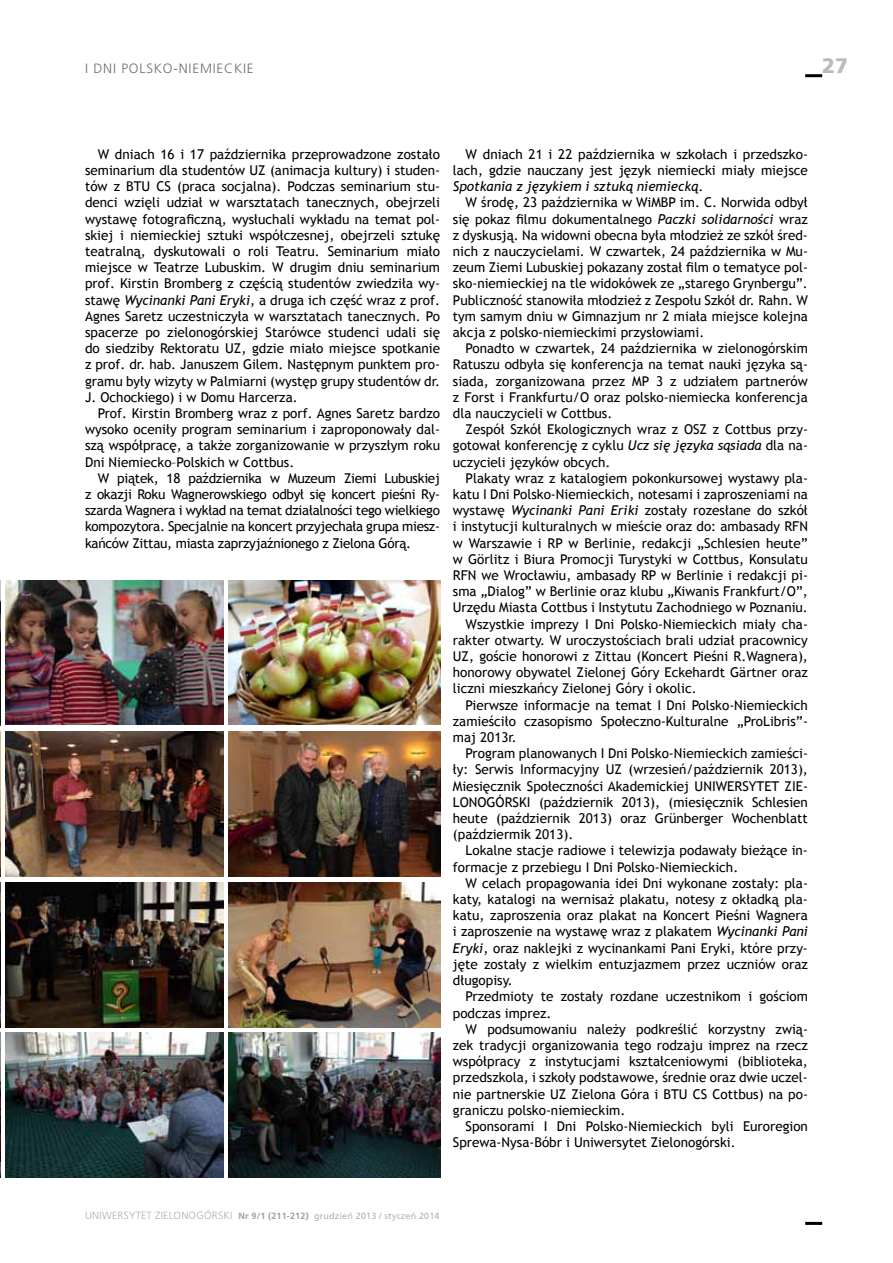
<style>
.page{position:relative;width:893px;height:1263px;background:#fff}
.page>*{position:absolute;margin:0;border:0;box-sizing:border-box;transform-origin:0 0}
.t1{font:900 21px "Frutiger LT Pro";color:#b8babc}
.t2{font:13.5px/16.2px "Trebuchet MS";color:#000;text-align:justify}
.t3{font:300 13.5px "Frutiger LT Pro";letter-spacing:.06em;color:#6d6e71}
.t4{font:300 10.5px "Frutiger LT Pro";letter-spacing:.02em;color:#acaeb1}
.s1{font-style:italic}
.s2{font-weight:700;font-size:9px;color:#9d9fa2}
.s3{font-weight:400;font-size:9px;color:#aeb0b2}
</style>
<div class="page">
<hr style="left:805px;top:74px;width:17px;height:3px;background:#000">
<hr style="left:805px;top:1222px;width:17px;height:3px;background:#000">
<img style="left:229px;top:580px;width:211px;height:145px">
<img style="left:0;top:1033px;width:1px;height:145px">
<img style="left:5px;top:580px;width:218px;height:145px">
<img style="left:0;top:882px;width:1px;height:145px">
<img style="left:0;top:580px;width:1px;height:145px">
<img style="left:5px;top:731px;width:218px;height:146px">
<img style="left:229px;top:731px;width:211px;height:146px">
<img style="left:0;top:731px;width:1px;height:146px">
<img style="left:5px;top:1033px;width:218px;height:145px">
<img style="left:229px;top:1033px;width:211px;height:145px">
<img style="left:5px;top:882px;width:218px;height:145px">
<img style="left:229px;top:882px;width:211px;height:145px">
<p class="t3" style="left:85px;top:61px;width:54px">I DNI POLSKO</p>
<p class="t3" style="left:174px;top:61px;width:68px">-NIEMIECKIE</p>
<h1 class="t1" style="left:822px;top:53px;width:27px">27</h1>
<p class="t2" style="left:85px;top:146px;width:357px;text-indent:13px">W dniach 16 i 17 października przeprowadzone zostało seminarium dla studentów UZ (animacja kultury) i studen&shy;tów z BTU CS (praca socjalna). Podczas seminarium stu&shy;denci wzięli udział w warsztatach tanecznych, obejrzeli wystawę fotograficzną, wysłuchali wykładu na temat pol&shy;skiej i niemieckiej sztuki współczesnej, obejrzeli sztukę teatralną, dyskutowali o roli Teatru. Seminarium miało miejsce w Teatrze Lubuskim. W drugim dniu seminarium prof. Kirstin Bromberg z częścią studentów zwiedziła wy&shy;stawę <span class="s1">Wycinanki Pani Eryki</span>, a druga ich część wraz z prof.<br>Agnes Saretz uczestniczyła w warsztatach tanecznych. Po spacerze po zielonogórskiej Starówce studenci udali się do siedziby Rektoratu UZ, gdzie miało miejsce spotkanie z prof. dr. hab. Januszem Gilem. Następnym punktem pro&shy;gramu były wizyty w Palmiarni (występ grupy studentów dr.<br>J. Ochockiego) i w Domu Harcerza.</p>
<p class="t2" style="left:85px;top:405px;width:357px;text-indent:13px">Prof. Kirstin Bromberg wraz z porf. Agnes Saretz bardzo wysoko oceniły program seminarium i zaproponowały dal&shy;szą współpracę, a także zorganizowanie w przyszłym roku Dni Niemiecko–Polskich w Cottbus.</p>
<p class="t2" style="left:85px;top:470px;width:356px;text-indent:13px">W piątek, 18 października w Muzeum Ziemi Lubuskiej z okazji Roku Wagnerowskiego odbył się koncert pieśni Ry&shy;szarda Wagnera i wykład na temat działalności tego wielkiego kompozytora. Specjalnie na koncert przyjechała grupa miesz&shy;kańców Zittau, miasta zaprzyjaźnionego z Zielona Górą.</p>
<p class="t2" style="left:453px;top:146px;width:357px;text-indent:13px">W dniach 21 i 22 października w szkołach i przedszko&shy;lach, gdzie nauczany jest język niemiecki miały miejsce <span class="s1">Spotkania z językiem i sztuką niemiecką</span>.</p>
<p class="t2" style="left:453px;top:195px;width:357px;text-indent:13px">W środę, 23 października w WiMBP im. C. Norwida odbył się pokaz filmu dokumentalnego <span class="s1">Paczki solidarności</span> wraz z dyskusją. Na widowni obecna była młodzież ze szkół śred&shy;nich z nauczycielami. W czwartek, 24 października w Mu&shy;zeum Ziemi Lubuskiej pokazany został film o tematyce pol&shy;sko-niemieckiej na tle widokówek ze „starego Grynbergu”.<br>Publiczność stanowiła młodzież z Zespołu Szkół dr. Rahn. W tym samym dniu w Gimnazjum nr 2 miała miejsce kolejna akcja z polsko-niemieckimi przysłowiami.</p>
<p class="t2" style="left:453px;top:340px;width:357px;text-indent:13px">Ponadto w czwartek, 24 października w zielonogórskim Ratuszu odbyła się konferencja na temat nauki języka są&shy;siada, zorganizowana przez MP 3 z udziałem partnerów z Forst i Frankfurtu/O oraz polsko-niemiecka konferencja dla nauczycieli w Cottbus.</p>
<p class="t2" style="left:453px;top:421px;width:357px;text-indent:13px">Zespół Szkół Ekologicznych wraz z OSZ z Cottbus przy&shy;gotował konferencję z cyklu <span class="s1">Ucz się języka sąsiada</span> dla na&shy;uczycieli języków obcych.</p>
<p class="t2" style="left:466px;top:470px;width:344px">Plakaty wraz z katalogiem pokonkursowej wystawy pla-</p>
<p class="t2" style="left:453px;top:486px;width:357px">katu I Dni Polsko-Niemieckich, notesami i zaproszeniami na</p>
<p class="t2" style="left:453px;top:502px;width:357px">wystawę <span class="s1">Wycinanki Pani Eriki</span> zostały rozesłane do szkół</p>
<p class="t2" style="left:453px;top:519px;width:357px">i instytucji kulturalnych w mieście oraz do: ambasady RFN</p>
<p class="t2" style="left:453px;top:535px;width:356px">w Warszawie i RP w Berlinie, redakcji „Schlesien heute”</p>
<p class="t2" style="left:453px;top:551px;width:356px">w Görlitz i Biura Promocji Turystyki w Cottbus, Konsulatu</p>
<p class="t2" style="left:453px;top:567px;width:357px">RFN we Wrocławiu, ambasady RP w Berlinie i redakcji pi-</p>
<p class="t2" style="left:453px;top:583px;width:357px">sma „Dialog” w Berlinie oraz klubu „Kiwanis Frankfurt/O”,</p>
<p class="t2" style="left:453px;top:600px;width:357px">Urzędu Miasta Cottbus i Instytutu Zachodniego w Poznaniu.</p>
<p class="t2" style="left:466px;top:616px;width:344px">Wszystkie imprezy I Dni Polsko-Niemieckich miały cha-</p>
<p class="t2" style="left:453px;top:632px;width:357px">rakter otwarty. W uroczystościach brali udział pracownicy</p>
<p class="t2" style="left:453px;top:648px;width:357px">UZ, goście honorowi z Zittau (Koncert Pieśni R.Wagnera),</p>
<p class="t2" style="left:453px;top:664px;width:357px">honorowy obywatel Zielonej Góry Eckehardt Gärtner oraz</p>
<p class="t2" style="left:453px;top:681px;width:245px">liczni mieszkańcy Zielonej Góry i okolic.</p>
<p class="t2" style="left:466px;top:697px;width:344px">Pierwsze informacje na temat I Dni Polsko-Niemieckich</p>
<p class="t2" style="left:453px;top:713px;width:357px">zamieściło czasopismo Społeczno-Kulturalne „ProLibris”-</p>
<p class="t2" style="left:453px;top:729px;width:66px">maj 2013r.</p>
<p class="t2" style="left:466px;top:745px;width:344px">Program planowanych I Dni Polsko-Niemieckich zamieści-</p>
<p class="t2" style="left:453px;top:762px;width:356px">ły: Serwis Informacyjny UZ (wrzesień/październik 2013),</p>
<p class="t2" style="left:453px;top:778px;width:357px">Miesięcznik Społeczności Akademickiej UNIWERSYTET ZIE-</p>
<p class="t2" style="left:453px;top:794px;width:357px">LONOGÓRSKI (październik 2013), (miesięcznik Schlesien</p>
<p class="t2" style="left:453px;top:810px;width:356px">heute (październik 2013) oraz Grünberger Wochenblatt</p>
<p class="t2" style="left:453px;top:826px;width:122px">(paździermik 2013).</p>
<p class="t2" style="left:466px;top:843px;width:344px">Lokalne stacje radiowe i telewizja podawały bieżące in-</p>
<p class="t2" style="left:453px;top:859px;width:287px">formacje z przebiegu I Dni Polsko-Niemieckich.</p>
<p class="t2" style="left:466px;top:875px;width:344px">W celach propagowania idei Dni wykonane zostały: pla-</p>
<p class="t2" style="left:453px;top:891px;width:357px">katy, katalogi na wernisaż plakatu, notesy z okładką pla-</p>
<p class="t2" style="left:453px;top:907px;width:357px">katu, zaproszenia oraz plakat na Koncert Pieśni Wagnera</p>
<p class="t2" style="left:453px;top:924px;width:357px">i zaproszenie na wystawę wraz z plakatem <span class="s1">Wycinanki Pani</span></p>
<p class="t2" style="left:453px;top:940px;width:357px"><span class="s1">Eryki</span>, oraz naklejki z wycinankami Pani Eryki, które przy-</p>
<p class="t2" style="left:453px;top:956px;width:357px">jęte zostały z wielkim entuzjazmem przez uczniów oraz</p>
<p class="t2" style="left:453px;top:972px;width:61px">długopisy.</p>
<p class="t2" style="left:466px;top:988px;width:344px">Przedmioty te zostały rozdane uczestnikom i gościom</p>
<p class="t2" style="left:453px;top:1005px;width:100px">podczas imprez.</p>
<p class="t2" style="left:466px;top:1021px;width:344px">W podsumowaniu należy podkreślić korzystny zwią-</p>
<p class="t2" style="left:453px;top:1037px;width:357px">zek tradycji organizowania tego rodzaju imprez na rzecz</p>
<p class="t2" style="left:453px;top:1053px;width:357px">współpracy z instytucjami kształceniowymi (biblioteka,</p>
<p class="t2" style="left:453px;top:1069px;width:356px">przedszkola, i szkoły podstawowe, średnie oraz dwie uczel-</p>
<p class="t2" style="left:453px;top:1086px;width:357px">nie partnerskie UZ Zielona Góra i BTU CS Cottbus) na po-</p>
<p class="t2" style="left:453px;top:1102px;width:174px">graniczu polsko-niemieckim.</p>
<p class="t2" style="left:466px;top:1118px;width:344px">Sponsorami I Dni Polsko-Niemieckich byli Euroregion</p>
<p class="t2" style="left:453px;top:1134px;width:284px">Sprewa-Nysa-Bóbr i Uniwersytet Zielonogórski.</p>
<p class="t4" style="left:85px;top:1209px;width:356px">UNIWERSYTET ZIELONOGÓRSKI <span class="s2">Nr 9/1 (211-212)</span> <span class="s3">grudzień 2013 / styczeń 2014</span></p>
</div>
